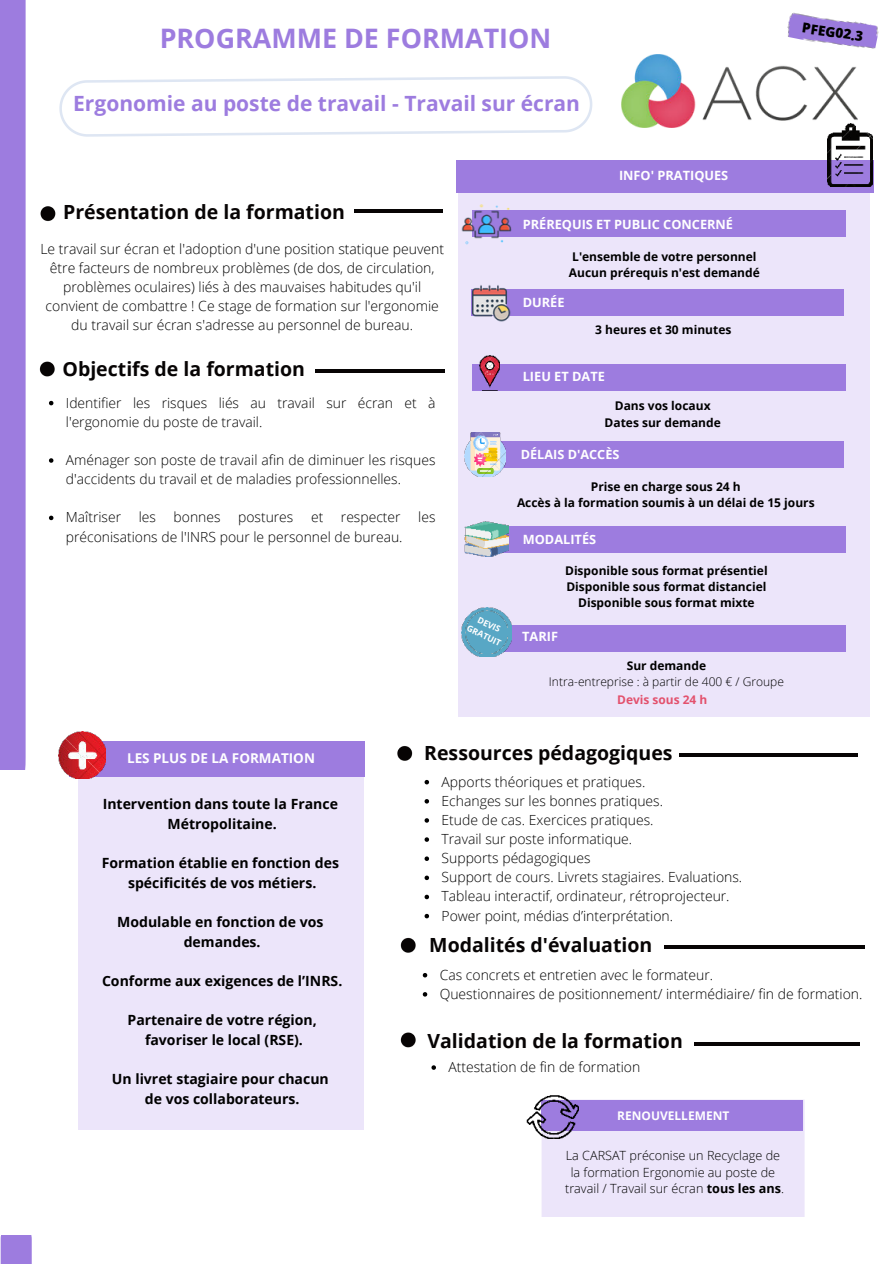
<style>
.page{position:relative;width:893px;height:1264px;background:#fff}
.page>*{position:absolute;margin:0;border:0;box-sizing:border-box;transform-origin:0 0}
.t1{font:700 26.85px "Open Sans";color:#9d7cdf}
.t2{font:700 21px "Open Sans";color:#9d7cdf}
.t3{font:700 19.5px "Open Sans";color:#070404}
.t4{font:700 14.1px/19.6px "Open Sans";color:#000;text-align:center}
.t5{font:300 13.95px/19.2px "Open Sans";color:#000}
.t6{font:800 13.65px "Open Sans";color:#000}
.t7{font:700 13.5px "Open Sans";color:#fff}
.t8{font:700 12.75px "Open Sans";color:#fff}
.t9{font:300 12.6px/16.8px "Open Sans";color:#000;text-align:center}
.t10{font:700 12px/16px "Open Sans";color:#000;text-align:center}
.t11{font:300 12px "Open Sans";color:#000}
.t12{font:700 12px "Open Sans";color:#fff}
.t13{font:700 12px "Open Sans";color:#e3516d}
.t14{font:700 8.55px/11.9px "Open Sans";color:#fff;text-align:center}
.s1{font-weight:700}
</style>
<div class="page">
<img style="left:621px;top:55px;width:236px;height:73px">
<div style="left:472px;top:625px;width:373px;height:26px;background:#9d7cdf"></div>
<div style="left:456px;top:160px;width:417px;height:33px;background:#9d7cdf"></div>
<div style="left:472px;top:210px;width:373px;height:26px;background:#9d7cdf"></div>
<img style="left:827px;top:124px;width:45px;height:63px">
<div style="left:471px;top:289px;width:373px;height:26px;background:#9d7cdf"></div>
<div style="left:472px;top:364px;width:373px;height:26px;background:#9d7cdf"></div>
<div style="left:471px;top:441px;width:373px;height:26px;background:#9d7cdf"></div>
<div style="left:472px;top:527px;width:373px;height:25px;background:#9d7cdf"></div>
<div style="left:79px;top:776px;width:284px;height:353px;background:#ece5fa"></div>
<div style="left:69px;top:741px;width:295px;height:35px;background:#9d7cdf"></div>
<hr style="left:679px;top:753px;width:178px;height:3px;background:#070404">
<svg style="left:0;top:1235px;width:32px;height:28px"></svg>
<div style="left:541px;top:1099px;width:263px;height:117px;background:#ece5fa"></div>
<div style="left:541px;top:1100px;width:261px;height:30px;background:#9d7cdf"></div>
<img style="left:526px;top:1095px;width:52px;height:43px">
<svg style="left:400px;top:937px;width:16px;height:16px"></svg>
<hr style="left:664px;top:945px;width:200px;height:4px;background:#070404">
<svg style="left:400px;top:1032px;width:16px;height:15px"></svg>
<hr style="left:694px;top:1042px;width:165px;height:3px;background:#070404">
<svg style="left:0;top:0;width:593px;height:769px"></svg>
<img style="left:59px;top:731px;width:47px;height:47px">
<div style="left:354px;top:215px;width:93px;height:22px;background:#fff"></div>
<svg style="left:424px;top:780px;width:5px;height:4px"></svg>
<svg style="left:424px;top:799px;width:5px;height:4px"></svg>
<svg style="left:424px;top:818px;width:5px;height:4px"></svg>
<svg style="left:424px;top:837px;width:5px;height:4px"></svg>
<svg style="left:424px;top:856px;width:5px;height:5px"></svg>
<svg style="left:424px;top:875px;width:5px;height:5px"></svg>
<svg style="left:424px;top:894px;width:5px;height:5px"></svg>
<svg style="left:424px;top:913px;width:5px;height:5px"></svg>
<svg style="left:423px;top:973px;width:4px;height:4px"></svg>
<svg style="left:423px;top:992px;width:4px;height:4px"></svg>
<svg style="left:431px;top:1065px;width:5px;height:4px"></svg>
<img style="left:787px;top:12px;width:92px;height:37px">
<h1 class="t1" style="left:160px;top:19px;width:393px">PROGRAMME DE FORMATION</h1>
<h2 class="t2" style="left:73px;top:88px;width:508px">Ergonomie au poste de travail - Travail sur écran</h2>
<h3 class="t3" style="left:63px;top:198px;width:283px">Présentation de la formation</h3>
<p class="t5" style="left:40px;top:239px;width:405px;text-align:center">Le travail sur écran et l'adoption d'une position statique peuvent être facteurs de nombreux problèmes (de dos, de circulation, problèmes oculaires) liés à des mauvaises habitudes qu'il convient de combattre ! Ce stage de formation sur l'ergonomie du travail sur écran s'adresse au personnel de bureau.</p>
<h3 class="t3" style="left:62px;top:355px;width:244px">Objectifs de la formation</h3>
<p class="t8" style="left:619px;top:167px;width:111px">INFO' PRATIQUES</p>
<p class="t8" style="left:522px;top:215px;width:212px">PRÉREQUIS ET PUBLIC CONCERNÉ</p>
<p class="t10" style="left:569px;top:248px;width:192px;text-align:left">L'ensemble de votre personnel<br>Aucun prérequis n'est demandé</p>
<p class="t8" style="left:522px;top:293px;width:43px">DURÉE</p>
<p class="t10" style="left:595px;top:321px;width:138px">3 heures et 30 minutes</p>
<p class="t8" style="left:522px;top:367px;width:84px">LIEU ET DATE</p>
<p class="t6" style="left:803px;top:17px;width:63px;rotate:8deg">PFEG02.3</p>
<p class="t5" style="left:66px;top:392px;width:371px">Identifier les risques liés au travail sur écran et à l'ergonomie du poste de travail.</p>
<p class="t5" style="left:66px;top:450px;width:371px">Aménager son poste de travail afin de diminuer les risques d'accidents du travail et de maladies professionnelles.</p>
<p class="t5" style="left:66px;top:507px;width:57px">Maîtriser</p>
<p class="t5" style="left:139px;top:507px;width:19px">les</p>
<p class="t5" style="left:173px;top:507px;width:48px">bonnes</p>
<p class="t5" style="left:238px;top:507px;width:57px">postures</p>
<p class="t5" style="left:311px;top:507px;width:14px">et</p>
<p class="t5" style="left:341px;top:507px;width:61px">respecter</p>
<p class="t5" style="left:418px;top:507px;width:19px">les</p>
<p class="t5" style="left:66px;top:526px;width:338px">préconisations de l'INRS pour le personnel de bureau.</p>
<p class="t14" style="left:475px;top:610px;width:38px;rotate:26deg">DEVIS<br>GRATUIT</p>
<p class="t10" style="left:604px;top:398px;width:118px">Dans vos locaux<br>Dates sur demande</p>
<p class="t8" style="left:520px;top:445px;width:100px">DÉLAIS D'ACCÈS</p>
<p class="t10" style="left:517px;top:478px;width:299px">Prise en charge sous 24 h<br>Accès à la formation soumis à un délai de 15 jours</p>
<p class="t8" style="left:522px;top:530px;width:75px">MODALITÉS</p>
<p class="t8" style="left:522px;top:627px;width:37px">TARIF</p>
<p class="t10" style="left:565px;top:562px;width:204px">Disponible sous format présentiel<br>Disponible sous format distanciel<br>Disponible sous format mixte</p>
<p class="t10" style="left:626px;top:657px;width:81px">Sur demande</p>
<p class="t11" style="left:549px;top:673px;width:236px">Intra-entreprise : à partir de 400 € / Groupe</p>
<p class="t13" style="left:617px;top:691px;width:92px">Devis sous 24 h</p>
<p class="t7" style="left:127px;top:748px;width:189px">LES PLUS DE LA FORMATION</p>
<p class="t4" style="left:103px;top:794px;width:237px">Intervention dans toute la France<br>Métropolitaine.</p>
<p class="t4" style="left:102px;top:853px;width:239px">Formation établie en fonction des spécificités de vos métiers.</p>
<p class="t4" style="left:117px;top:912px;width:208px">Modulable en fonction de vos demandes.</p>
<p class="t4" style="left:102px;top:970px;width:242px">Conforme aux exigences de l’INRS.</p>
<p class="t4" style="left:127px;top:1010px;width:191px">Partenaire de votre région, favoriser le local (RSE).</p>
<p class="t4" style="left:112px;top:1069px;width:218px">Un livret stagiaire pour chacun de vos collaborateurs.</p>
<h3 class="t3" style="left:424px;top:738px;width:250px">Ressources pédagogiques</h3>
<p class="t5" style="left:441px;top:771px;width:302px">Apports théoriques et pratiques.<br>Echanges sur les bonnes pratiques.<br>Etude de cas. Exercices pratiques.<br>Travail sur poste informatique.<br>Supports pédagogiques<br>Support de cours. Livrets stagiaires. Evaluations.<br>Tableau interactif, ordinateur, rétroprojecteur.<br>Power point, médias d’interprétation.</p>
<h3 class="t3" style="left:429px;top:930px;width:224px">Modalités d'évaluation</h3>
<p class="t5" style="left:439px;top:964px;width:424px">Cas concrets et entretien avec le formateur.<br>Questionnaires de positionnement/ intermédiaire/ fin de formation.</p>
<h3 class="t3" style="left:427px;top:1027px;width:257px">Validation de la formation</h3>
<p class="t5" style="left:448px;top:1057px;width:193px">Attestation de fin de formation</p>
<p class="t12" style="left:617px;top:1106px;width:113px">RENOUVELLEMENT</p>
<p class="t9" style="left:565px;top:1146px;width:220px">La CARSAT préconise un Recyclage de la formation Ergonomie au poste de travail / Travail sur écran <span class="s1">tous les ans</span>.</p>
</div>
